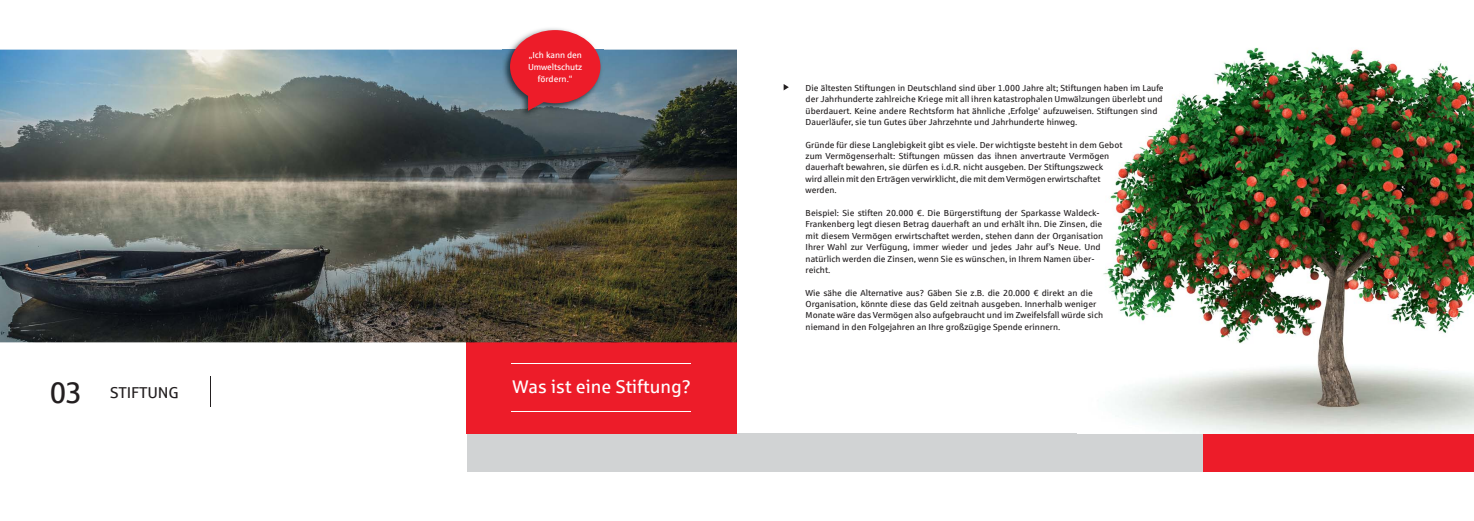
<style>
.page{position:relative;width:1474px;height:521px;background:#fff}
.page>*{position:absolute;margin:0;border:0;box-sizing:border-box;transform-origin:0 0}
.t1{font:18.38px "Sparkasse Rg";color:#fff}
.t2{font:15.75px "Sparkasse Rg";letter-spacing:-.01em;color:#231f20}
.t3{font:8.75px/11.4px "Sparkasse Rg";color:#231f20}
.t4{font:8.75px/11.9px "Sparkasse Rg";letter-spacing:-.01em;color:#fff;text-align:center}
.s1{font-size:29.75px}
</style>
<div class="page">
<div style="left:466px;top:433px;width:737px;height:38px;background:#d1d3d4"></div>
<div style="left:1203px;top:433px;width:270px;height:38px;background:#ed1c29"></div>
<div style="left:466px;top:342px;width:271px;height:91px;background:#ed1c29"></div>
<img style="left:0;top:50px;width:737px;height:292px">
<img style="left:1077px;top:47px;width:396px;height:387px">
<hr style="left:210px;top:376px;width:1px;height:31px;background:#231f20">
<hr style="left:511px;top:364px;width:180px;height:1px;background:#fff">
<hr style="left:511px;top:412px;width:180px;height:1px;background:#fff">
<svg style="left:783px;top:84px;width:5px;height:6px"></svg>
<img style="left:502px;top:28px;width:101px;height:90px">
<svg style="left:510px;top:30px;width:90px;height:81px;background:#d4404c"></svg>
<p class="t4" style="left:528px;top:50px;width:56px">„Ich kann den<br>Umweltschutz fördern.“</p>
<h2 class="t2" style="left:50px;top:387px;width:131px"><span class="s1">03</span> STIFTUNG</h2>
<h1 class="t1" style="left:512px;top:380px;width:180px">Was ist eine Stiftung?</h1>
<p class="t3" style="left:805px;top:83px;width:359px">Die ältesten Stiftungen in Deutschland sind über 1.000 Jahre alt; Stiftungen haben im Laufe der Jahrhunderte zahlreiche Kriege mit all ihren katastrophalen Umwälzungen überlebt und überdauert. Keine andere Rechtsform hat ähnliche ‚Erfolge‘ aufzuweisen. Stiftungen sind Dauerläufer, sie tun Gutes über Jahrzehnte und Jahrhunderte hinweg.</p>
<p class="t3" style="left:805px;top:140px;width:318px">Gründe für diese Langlebigkeit gibt es viele. Der wichtigste besteht in dem Gebot zum Vermögenserhalt: Stiftungen müssen das ihnen anvertraute Vermögen dauerhaft bewahren, sie dürfen es i.d.R. nicht ausgeben. Der Stiftungszweck<br>wird allein mit den Erträgen verwirklicht, die mit dem Vermögen erwirtschaftet werden.</p>
<p class="t3" style="left:805px;top:208px;width:299px">Beispiel: Sie stiften 20.000 €. Die Bürgerstiftung der Sparkasse Waldeck-Frankenberg legt diesen Betrag dauerhaft an und erhält ihn. Die Zinsen, die mit diesem Vermögen erwirtschaftet werden, stehen dann der Organisation Ihrer Wahl zur Verfügung, immer wieder und jedes Jahr auf’s Neue. Und natürlich werden die Zinsen, wenn Sie es wünschen, in Ihrem Namen über&shy;reicht.</p>
<p class="t3" style="left:805px;top:288px;width:299px">Wie sähe die Alternative aus? Gäben Sie z.B. die 20.000 € direkt an die Organisation, könnte diese das Geld zeitnah ausgeben. Innerhalb weniger Monate wäre das Vermögen also aufgebraucht und im Zweifelsfall würde sich niemand in den Folgejahren an Ihre großzügige Spende erinnern.</p>
</div>
